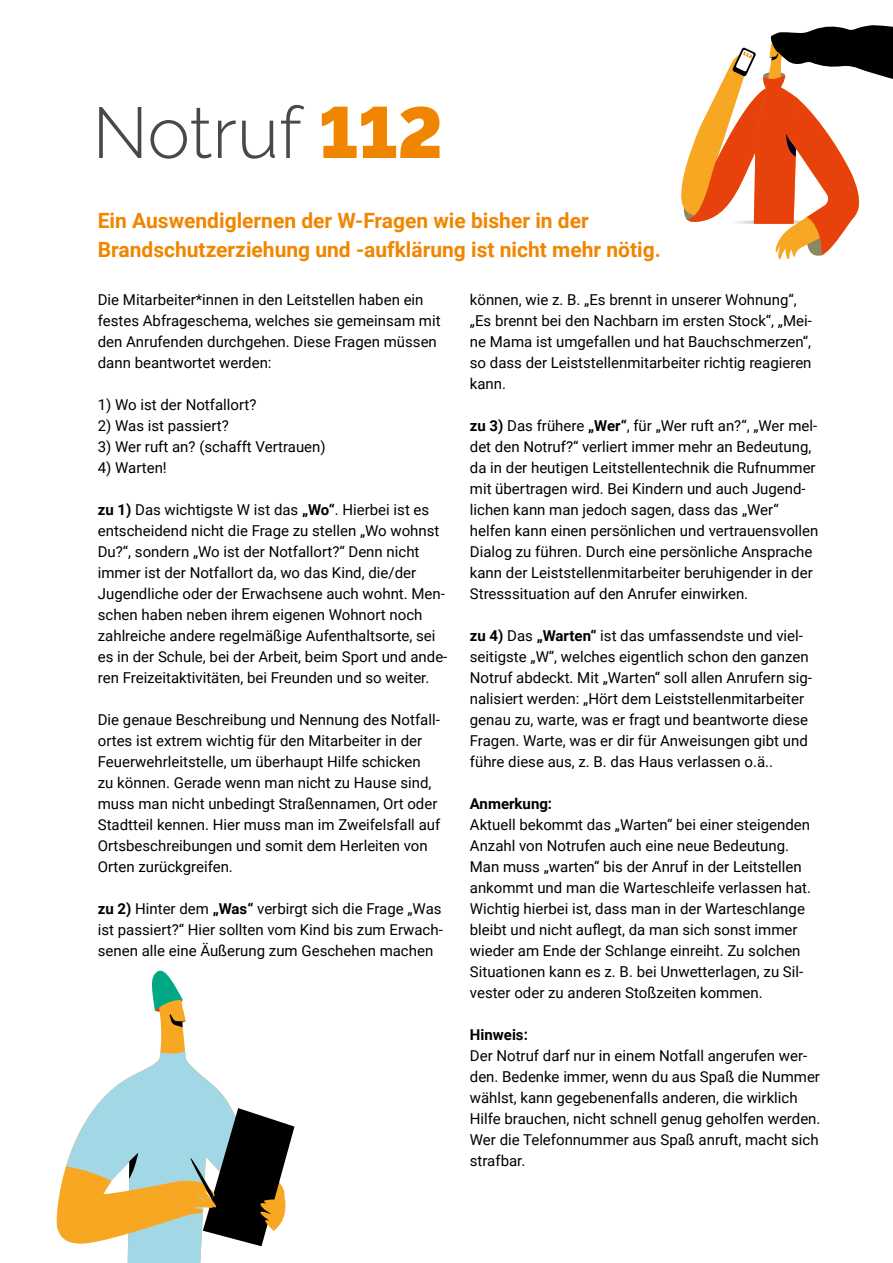
<style>
.page{position:relative;width:893px;height:1263px;background:#fff}
.page>*{position:absolute;margin:0;border:0;box-sizing:border-box;transform-origin:0 0}
.subhead{font:300 71.7px "Raleway";color:#494947}
.body{font:700 21px/28.5px "Roboto";color:#f08600}
.body-2{font:15px/21px "Roboto";color:#000}
.body-3{font:700 15px "Roboto";color:#000}
.s1{font-weight:900;color:#f08600}
.s2{font-weight:700}
</style>
<div class="page">
<svg style="left:56px;top:970px;width:238px;height:293px"></svg>
<svg style="left:681px;top:25px;width:212px;height:235px"></svg>
<p class="subhead" style="left:92px;top:91px;width:352px">Notruf <span class="s1">112</span></p>
<p class="body" style="left:98px;top:206px;width:564px">Ein Auswendiglernen der W-Fragen wie bisher in der<br>Brandschutzerziehung und -aufklärung ist nicht mehr nötig.</p>
<p class="body-2" style="left:98px;top:289px;width:344px">Die Mitarbeiter*innen in den Leitstellen haben ein festes Abfrageschema, welches sie gemeinsam mit den Anrufenden durchgehen. Diese Fragen müssen dann beantwortet werden:</p>
<p class="body-2" style="left:98px;top:394px;width:160px">1) Wo ist der Notfallort?</p>
<p class="body-2" style="left:98px;top:415px;width:133px">2) Was ist passiert?</p>
<p class="body-2" style="left:98px;top:436px;width:229px">3) Wer ruft an? (schafft Vertrauen)</p>
<p class="body-2" style="left:98px;top:457px;width:71px">4) Warten!</p>
<p class="body-2" style="left:98px;top:499px;width:351px"><span class="s2">zu 1)</span> Das wichtigste W ist das <span class="s2">„Wo“</span>. Hierbei ist es entscheidend nicht die Frage zu stellen „Wo wohnst Du?“, sondern „Wo ist der Notfallort?“ Denn nicht immer ist der Notfallort da, wo das Kind, die/der Jugendliche oder der Erwachsene auch wohnt. Men&shy;schen haben neben ihrem eigenen Wohnort noch zahlreiche andere regelmäßige Aufenthaltsorte, sei es in der Schule, bei der Arbeit, beim Sport und ande&shy;ren Freizeitaktivitäten, bei Freunden und so weiter.</p>
<p class="body-2" style="left:98px;top:709px;width:344px">Die genaue Beschreibung und Nennung des Notfall&shy;ortes ist extrem wichtig für den Mitarbeiter in der Feuerwehrleitstelle, um überhaupt Hilfe schicken<br>zu können. Gerade wenn man nicht zu Hause sind, muss man nicht unbedingt Straßennamen, Ort oder Stadtteil kennen. Hier muss man im Zweifelsfall auf Ortsbeschreibungen und somit dem Herleiten von Orten zurückgreifen.</p>
<p class="body-2" style="left:98px;top:898px;width:347px;text-align:justify"><span class="s2">zu 2)</span> Hinter dem <span class="s2">„Was“</span> verbirgt sich die Frage „Was ist passiert?“ Hier sollten vom Kind bis zum Erwach&shy;senen alle eine Äußerung zum Geschehen machen</p>
<p class="body-2" style="left:470px;top:289px;width:344px">können, wie z. B. „Es brennt in unserer Wohnung“, „Es brennt bei den Nachbarn im ersten Stock“, „Mei&shy;ne Mama ist umgefallen und hat Bauchschmerzen“, so dass der Leiststellenmitarbeiter richtig reagieren kann.</p>
<p class="body-2" style="left:470px;top:415px;width:350px"><span class="s2">zu 3)</span> Das frühere <span class="s2">„Wer“</span>, für „Wer ruft an?“, „Wer mel&shy;det den Notruf?“ verliert immer mehr an Bedeutung, da in der heutigen Leitstellentechnik die Rufnummer mit übertragen wird. Bei Kindern und auch Jugend&shy;lichen kann man jedoch sagen, dass das „Wer“ helfen kann einen persönlichen und vertrauensvollen Dialog zu führen. Durch eine persönliche Ansprache kann der Leiststellenmitarbeiter beruhigender in der Stresssituation auf den Anrufer einwirken.</p>
<p class="body-2" style="left:470px;top:625px;width:344px"><span class="s2">zu 4)</span> Das <span class="s2">„Warten“</span> ist das umfassendste und viel&shy;seitigste „W“, welches eigentlich schon den ganzen Notruf abdeckt. Mit „Warten“ soll allen Anrufern sig&shy;nalisiert werden: „Hört dem Leiststellenmitarbeiter genau zu, warte, was er fragt und beantworte diese Fragen. Warte, was er dir für Anweisungen gibt und führe diese aus, z. B. das Haus verlassen o.ä..</p>
<p class="body-3" style="left:470px;top:793px;width:84px">Anmerkung:</p>
<p class="body-2" style="left:470px;top:814px;width:343px">Aktuell bekommt das „Warten“ bei einer steigenden Anzahl von Notrufen auch eine neue Bedeutung.<br>Man muss „warten“ bis der Anruf in der Leitstellen ankommt und man die Warteschleife verlassen hat.<br>Wichtig hierbei ist, dass man in der Warteschlange bleibt und nicht auflegt, da man sich sonst immer wieder am Ende der Schlange einreiht. Zu solchen Situationen kann es z. B. bei Unwetterlagen, zu Sil&shy;vester oder zu anderen Stoßzeiten kommen.</p>
<p class="body-3" style="left:470px;top:1024px;width:60px">Hinweis:</p>
<p class="body-2" style="left:470px;top:1045px;width:352px">Der Notruf darf nur in einem Notfall angerufen wer&shy;den. Bedenke immer, wenn du aus Spaß die Nummer wählst, kann gegebenenfalls anderen, die wirklich Hilfe brauchen, nicht schnell genug geholfen werden.<br>Wer die Telefonnummer aus Spaß anruft, macht sich strafbar.</p>
</div>
